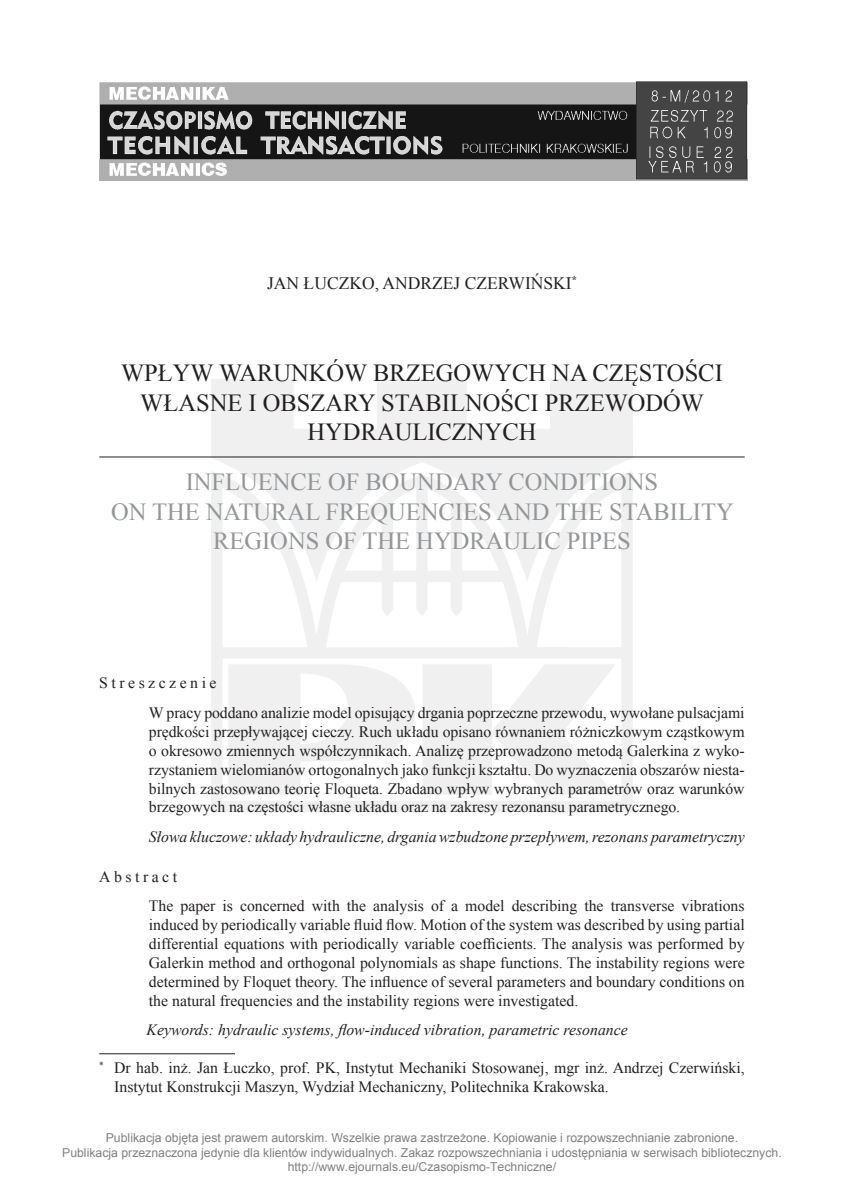
<style>
.page{position:relative;width:844px;height:1191px;background:#fff}
.page>*{position:absolute;margin:0;border:0;box-sizing:border-box;transform-origin:0 0}
.tytul_artukulu_angie{font:24.5px/29.4px "Times New Roman";color:#939598;text-align:center}
.tytul_artykulu{font:24.5px/29.4px "Times New Roman";color:#231f20;text-align:center}
.autor{font:17.5px "Times New Roman";color:#231f20}
.streszczenie_tekst{font:15.75px/18.9px "Times New Roman";color:#231f20;text-align:justify}
.przypis_cz{font:15.75px/18.9px "Times New Roman";color:#231f20}
.slowa_kluczowe{font:italic 15.75px "Times New Roman";color:#231f20}
.tekst_podstawowy{font:italic 15.75px "Times New Roman";color:#231f20}
.streszczenie{font:15.75px "Times New Roman";letter-spacing:.22em;color:#231f20}
.t1{font:12.25px/14.7px "Arial";color:#808080;text-align:center}
</style>
<div class="page">
<svg style="left:211px;top:379px;width:421px;height:433px;fill:#eff0ef"></svg>
<hr style="left:99px;top:456px;width:645px;height:1px;background:#231f20">
<hr style="left:99px;top:1053px;width:136px;height:1px;background:#231f20">
<img style="left:99px;top:82px;width:648px;height:98px">
<p class="autor" style="left:267px;top:271px;width:311px">JAN ŁUCZKO, ANDRZEJ CZERWIŃSKI<sup>*</sup></p>
<p class="tytul_artykulu" style="left:121px;top:358px;width:603px">WPŁYW WARUNKÓW BRZEGOWYCH NA CZĘSTOŚCI<br>WŁASNE I OBSZARY STABILNOŚCI PRZEWODÓW<br>HYDRAULICZNYCH</p>
<p class="tytul_artukulu_angie" style="left:111px;top:467px;width:624px">INFLUENCE OF BOUNDARY CONDITIONS<br>ON THE NATURAL FREQUENCIES AND THE STABILITY<br>REGIONS OF THE HYDRAULIC PIPES</p>
<p class="streszczenie" style="left:99px;top:672px;width:119px">Streszczenie</p>
<p class="streszczenie_tekst" style="left:149px;top:703px;width:597px">W pracy poddano analizie model opisujący drgania poprzeczne przewodu, wywołane pulsacjami prędkości przepływającej cieczy. Ruch układu opisano równaniem różniczkowym cząstkowym o okresowo zmiennych współczynnikach. Analizę przeprowadzono metodą Galerkina z wyko&shy;rzystaniem wielomianów ortogonalnych jako funkcji kształtu. Do wyznaczenia obszarów niesta&shy;bilnych zastosowano teorię Floqueta. Zbadano wpływ wybranych parametrów oraz warunków brzegowych na częstości własne układu oraz na zakresy rezonansu parametrycznego.</p>
<p class="slowa_kluczowe" style="left:149px;top:825px;width:597px">Słowa kluczowe: układy hydrauliczne, drgania wzbudzone przepływem, rezonans parametryczny</p>
<p class="streszczenie" style="left:99px;top:866px;width:79px">Abstract</p>
<p class="streszczenie_tekst" style="left:149px;top:896px;width:597px">The paper is concerned with the analysis of a model describing the transverse vibrations induced by periodically variable fluid flow. Motion of the system was described by using partial differential equations with periodically variable coefficients. The analysis was performed by Galerkin method and orthogonal polynomials as shape functions. The instability regions were determined by Floquet theory. The influence of several parameters and boundary conditions on the natural frequencies and the instability regions were investigated.</p>
<p class="tekst_podstawowy" style="left:146px;top:1019px;width:482px">Keywords: hydraulic systems, flow-induced vibration, parametric resonance</p>
<p class="przypis_cz" style="left:114px;top:1058px;width:631px;text-indent:-15px"><sup>*</sup> Dr hab. inż. Jan Łuczko, prof. PK, Instytut Mechaniki Stosowanej, mgr inż. Andrzej Czerwiński,<br>Instytut Konstrukcji Maszyn, Wydział Mechaniczny, Politechnika Krakowska.</p>
<p class="t1" style="left:62px;top:1130px;width:721px">Publikacja objęta jest prawem autorskim. Wszelkie prawa zastrzeżone. Kopiowanie i rozpowszechnianie zabronione.<br>Publikacja przeznaczona jedynie dla klientów indywidualnych. Zakaz rozpowszechniania i udostępniania w serwisach bibliotecznych. http://www.ejournals.eu/Czasopismo-Techniczne/</p>
</div>
